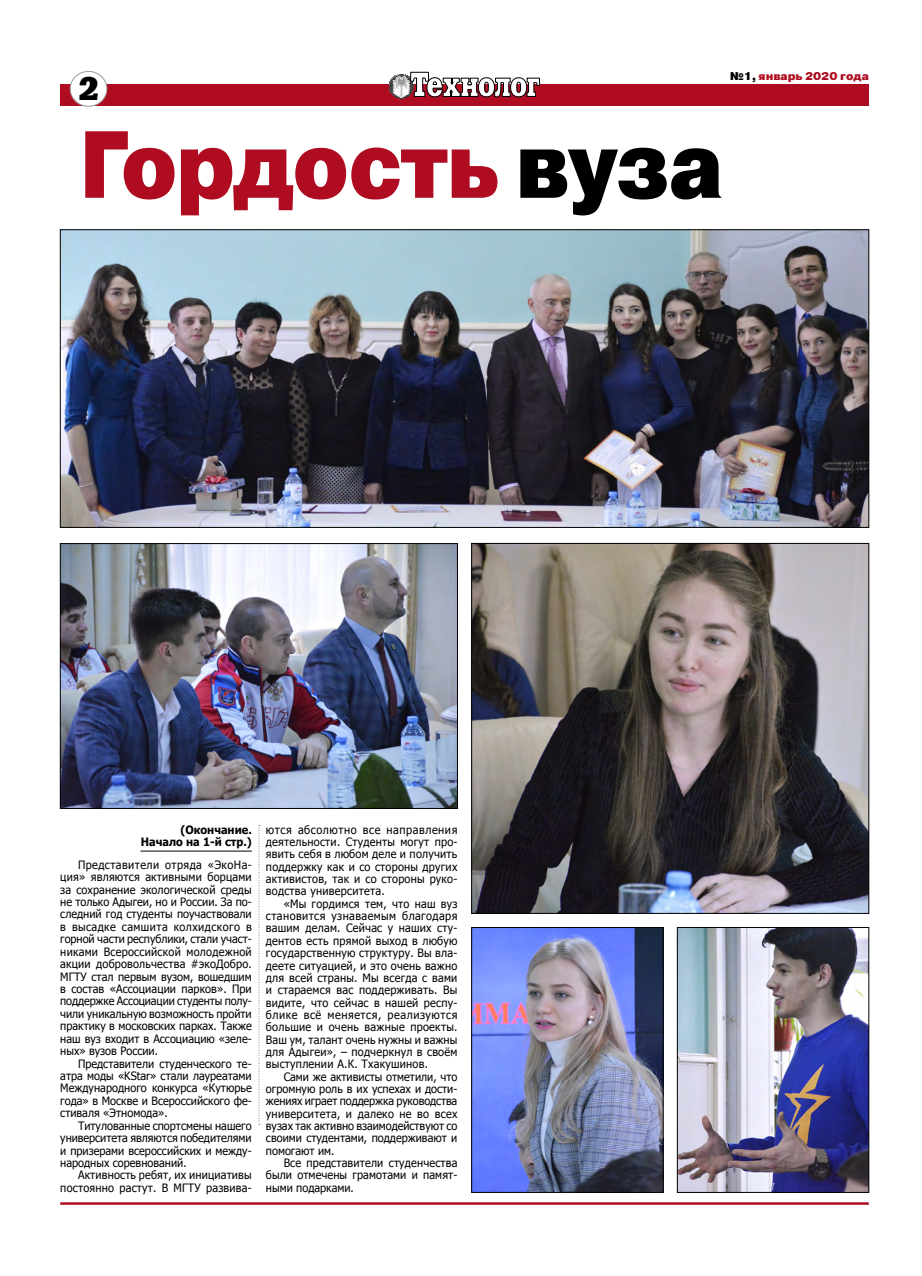
<style>
.page{position:relative;width:922px;height:1276px;background:#fff}
.page>*{position:absolute;margin:0;border:0;box-sizing:border-box;transform-origin:0 0}
.t1{font:95px "Pragmatica Black C";letter-spacing:-.02em;color:#af0c21;scale:.9 1}
.t2{font:32.5px "Xenia";color:#000}
.t3{font:11.5px/12.4px "Tahoma";color:#000;text-align:justify;scale:.95 1}
.t4{font:700 11.5px/12.1px "Tahoma";color:#000;text-align:right;scale:.95 1}
.t5{font:11.25px "Pragmatica Black C";color:#af0c21}
.s1{color:#000}
</style>
<div class="page">
<div style="left:60px;top:84px;width:808px;height:21px;background:#af0c21"></div>
<svg style="left:389px;top:72px;width:151px;height:27px"></svg>
<div style="left:70px;top:71px;width:37px;height:35px;background:#fff;border-radius:50%"></div>
<div style="left:70px;top:71px;width:37px;height:36px;border:1px solid #9d9d9c;border-radius:50%"></div>
<hr style="left:60px;top:1202px;width:808px;height:2px;background:#af0c21">
<svg style="left:258px;top:825px;width:2px;height:300px"></svg>
<hr style="left:140px;top:851px;width:112px;height:1px;background:#000">
<img style="left:62px;top:231px;width:804px;height:294px">
<img style="left:62px;top:545px;width:393px;height:261px">
<div style="left:60px;top:543px;width:397px;height:265px;border:1px solid #000"></div>
<img style="left:679px;top:929px;width:187px;height:261px">
<div style="left:677px;top:927px;width:191px;height:265px;border:1px solid #000"></div>
<img style="left:473px;top:929px;width:188px;height:261px">
<div style="left:471px;top:927px;width:192px;height:265px;border:1px solid #000"></div>
<img style="left:473px;top:545px;width:393px;height:366px">
<div style="left:471px;top:543px;width:397px;height:370px;border:1px solid #000"></div>
<h2 class="t2" style="left:79px;top:70px;width:22px">2</h2>
<p class="t5" style="left:729px;top:70px;width:140px"><span class="s1">№1,</span> январь 2020 года</p>
<h1 class="t1" style="left:78px;top:111px;width:718px">Гордость <span class="s1">вуза</span></h1>
<p class="t4" style="left:141px;top:824px;width:118px">(Окончание.<br>Начало на 1-й стр.)</p>
<p class="t3" style="left:60px;top:859px;width:203px;text-indent:18px">Представители отряда «ЭкоНа&shy;ция» являются активными борцами за сохранение экологической среды не только Адыгеи, но и России. За по&shy;следний год студенты поучаствовали в высадке самшита колхидского в горной части республики, стали участ&shy;никами Всероссийской молодежной акции добровольчества #экоДобро.<br>МГТУ стал первым вузом, вошедшим в состав «Ассоциации парков». При поддержке Ассоциации студенты полу&shy;чили уникальную возможность пройти практику в московских парках. Также наш вуз входит в Ассоциацию «зеле&shy;ных» вузов России.</p>
<p class="t3" style="left:60px;top:1057px;width:203px;text-indent:18px">Представители студенческого те&shy;атра моды «KStar» стали лауреатами Международного конкурса «Кутюрье года» в Москве и Всероссийского фе&shy;стиваля «Этномода».</p>
<p class="t3" style="left:60px;top:1120px;width:203px;text-indent:18px">Титулованные спортсмены нашего университета являются победителями и призерами всероссийских и между&shy;народных соревнований.</p>
<p class="t3" style="left:60px;top:1169px;width:203px;text-align:right">Активность ребят, их инициативы постоянно растут. В МГТУ развива-</p>
<p class="t3" style="left:266px;top:824px;width:203px">ются абсолютно все направления деятельности. Студенты могут про&shy;явить себя в любом деле и получить поддержку как и со стороны других активистов, так и со стороны руко&shy;водства университета.</p>
<p class="t3" style="left:266px;top:898px;width:203px;text-indent:18px">«Мы гордимся тем, что наш вуз становится узнаваемым благодаря вашим делам. Сейчас у наших сту&shy;дентов есть прямой выход в любую государственную структуру. Вы вла&shy;деете ситуацией, и это очень важно для всей страны. Мы всегда с вами и стараемся вас поддерживать. Вы видите, что сейчас в нашей респу&shy;блике всё меняется, реализуются большие и очень важные проекты.<br>Ваш ум, талант очень нужны и важны для Адыгеи», – подчеркнул в своём выступлении А.К. Тхакушинов.</p>
<p class="t3" style="left:266px;top:1071px;width:203px;text-indent:18px">Сами же активисты отметили, что огромную роль в их успехах и дости&shy;жениях играет поддержка руководства университета, и далеко не во всех вузах так активно взаимодействуют со своими студентами, поддерживают и помогают им.</p>
<p class="t3" style="left:266px;top:1157px;width:203px;text-indent:18px">Все представители студенчества были отмечены грамотами и памят&shy;ными подарками.</p>
</div>
